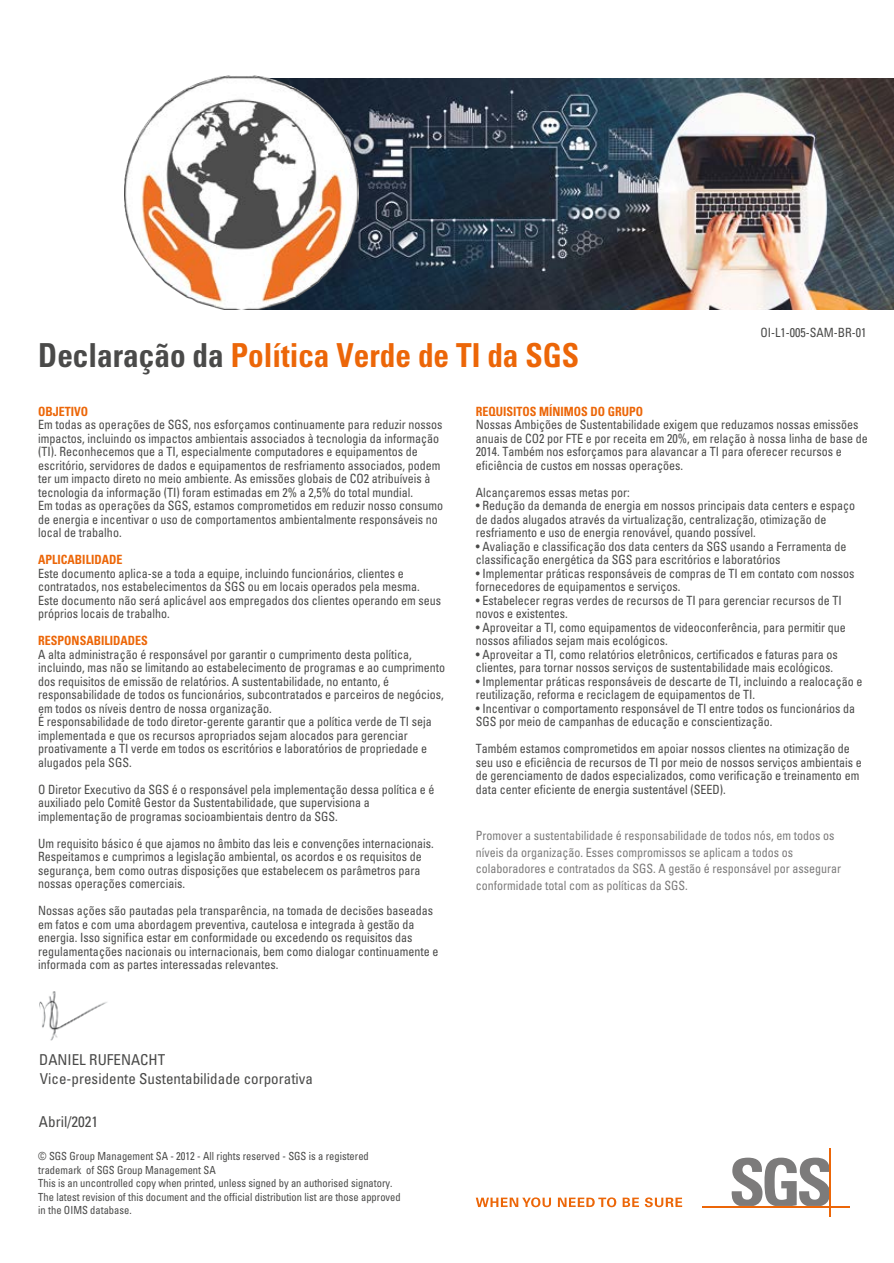
<style>
.page{position:relative;width:894px;height:1263px;background:#fff}
.page>*{position:absolute;margin:0;border:0;box-sizing:border-box;transform-origin:0 0}
.t1{font:33px "Univers LT 67 Bd Cn";color:#ec6608;scale:.94 1}
.t2{font:15px/18.8px "Univers LT 57 Cn";color:#4a4a49}
.t3{font:12.75px/13.5px "Univers LT 57 Cn";color:#4a4a49;scale:.94 1}
.t4{font:12.75px/16.5px "Univers LT 57 Cn";color:#7c7b7b;scale:.94 1}
.t5{font:12.75px "Univers LT 67 Bd Cn";color:#ec6608;scale:.94 1}
.t6{font:11.1px/13.5px "Univers LT 57 Cn";color:#4a4a49;scale:.94 1}
.s1{color:#4a4a49}
</style>
<div class="page">
<img style="left:358px;top:79px;width:535px;height:230px">
<img style="left:124px;top:75px;width:234px;height:235px">
<svg style="left:475px;top:1197px;width:76px;height:10px"></svg>
<svg style="left:557px;top:1197px;width:59px;height:10px"></svg>
<svg style="left:622px;top:1198px;width:16px;height:9px"></svg>
<svg style="left:644px;top:1197px;width:38px;height:10px"></svg>
<svg style="left:731px;top:1158px;width:98px;height:48px"></svg>
<hr style="left:701px;top:1206px;width:148px;height:1px;background:#ec6608">
<hr style="left:829px;top:1148px;width:1px;height:69px;background:#ec6608">
<img style="left:39px;top:992px;width:68px;height:48px">
<p class="t3" style="left:760px;top:325px;width:114px">OI-L1-005-SAM-BR-01</p>
<h1 class="t1" style="left:38px;top:335px;width:577px"><span class="s1">Declaração da</span> Política Verde de TI da SGS</h1>
<p class="t5" style="left:38px;top:403px;width:55px">OBJETIVO</p>
<p class="t3" style="left:38px;top:418px;width:432px">Em todas as operações de SGS, nos esforçamos continuamente para reduzir nossos impactos, incluindo os impactos ambientais associados à tecnologia da informação (TI). Reconhecemos que a TI, especialmente computadores e equipamentos de escritório, servidores de dados e equipamentos de resfriamento associados, podem ter um impacto direto no meio ambiente. As emissões globais de CO2 atribuíveis à tecnologia da informação (TI) foram estimadas em 2% a 2,5% do total mundial.<br>Em todas as operações da SGS, estamos comprometidos em reduzir nosso consumo de energia e incentivar o uso de comportamentos ambientalmente responsáveis no local de trabalho.</p>
<p class="t5" style="left:38px;top:552px;width:91px">APLICABILIDADE</p>
<p class="t3" style="left:38px;top:566px;width:430px">Este documento aplica-se a toda a equipe, incluindo funcionários, clientes e contratados, nos estabelecimentos da SGS ou em locais operados pela mesma.<br>Este documento não será aplicável aos empregados dos clientes operando em seus próprios locais de trabalho.</p>
<p class="t5" style="left:38px;top:633px;width:118px">RESPONSABILIDADES</p>
<p class="t3" style="left:38px;top:647px;width:434px">A alta administração é responsável por garantir o cumprimento desta política, incluindo, mas não se limitando ao estabelecimento de programas e ao cumprimento dos requisitos de emissão de relatórios. A sustentabilidade, no entanto, é responsabilidade de todos os funcionários, subcontratados e parceiros de negócios, em todos os níveis dentro de nossa organização.<br>É responsabilidade de todo diretor-gerente garantir que a política verde de TI seja implementada e que os recursos apropriados sejam alocados para gerenciar proativamente a TI verde em todos os escritórios e laboratórios de propriedade e alugados pela SGS.</p>
<p class="t3" style="left:38px;top:782px;width:423px">O Diretor Executivo da SGS é o responsável pela implementação dessa política e é auxiliado pelo Comitê Gestor da Sustentabilidade, que supervisiona a implementação de programas socioambientais dentro da SGS.</p>
<p class="t3" style="left:38px;top:836px;width:422px">Um requisito básico é que ajamos no âmbito das leis e convenções internacionais.<br>Respeitamos e cumprimos a legislação ambiental, os acordos e os requisitos de segurança, bem como outras disposições que estabelecem os parâmetros para nossas operações comerciais.</p>
<p class="t3" style="left:38px;top:904px;width:427px">Nossas ações são pautadas pela transparência, na tomada de decisões baseadas em fatos e com uma abordagem preventiva, cautelosa e integrada à gestão da energia. Isso significa estar em conformidade ou excedendo os requisitos das regulamentações nacionais ou internacionais, bem como dialogar continuamente e informada com as partes interessadas relevantes.</p>
<p class="t5" style="left:475px;top:403px;width:180px">REQUISITOS MÍNIMOS DO GRUPO</p>
<p class="t3" style="left:475px;top:418px;width:418px">Nossas Ambições de Sustentabilidade exigem que reduzamos nossas emissões anuais de CO2 por FTE e por receita em 20%, em relação à nossa linha de base de 2014. Também nos esforçamos para alavancar a TI para oferecer recursos e eficiência de custos em nossas operações.</p>
<p class="t3" style="left:475px;top:485px;width:165px">Alcançaremos essas metas por:</p>
<p class="t3" style="left:475px;top:499px;width:405px">• Redução da demanda de energia em nossos principais data centers e espaço de dados alugados através da virtualização, centralização, otimização de resfriamento e uso de energia renovável, quando possível.</p>
<p class="t3" style="left:475px;top:539px;width:396px">• Avaliação e classificação dos data centers da SGS usando a Ferramenta de classificação energética da SGS para escritórios e laboratórios</p>
<p class="t3" style="left:475px;top:566px;width:404px">• Implementar práticas responsáveis de compras de TI em contato com nossos fornecedores de equipamentos e serviços.</p>
<p class="t3" style="left:475px;top:593px;width:391px">• Estabelecer regras verdes de recursos de TI para gerenciar recursos de TI novos e existentes.</p>
<p class="t3" style="left:475px;top:620px;width:395px">• Aproveitar a TI, como equipamentos de videoconferência, para permitir que nossos afiliados sejam mais ecológicos.</p>
<p class="t3" style="left:475px;top:647px;width:386px">• Aproveitar a TI, como relatórios eletrônicos, certificados e faturas para os clientes, para tornar nossos serviços de sustentabilidade mais ecológicos.</p>
<p class="t3" style="left:475px;top:674px;width:413px">• Implementar práticas responsáveis de descarte de TI, incluindo a realocação e reutilização, reforma e reciclagem de equipamentos de TI.</p>
<p class="t3" style="left:475px;top:701px;width:405px">• Incentivar o comportamento responsável de TI entre todos os funcionários da<br>SGS por meio de campanhas de educação e conscientização.</p>
<p class="t3" style="left:475px;top:742px;width:412px">Também estamos comprometidos em apoiar nossos clientes na otimização de seu uso e eficiência de recursos de TI por meio de nossos serviços ambientais e de gerenciamento de dados especializados, como verificação e treinamento em data center eficiente de energia sustentável (SEED).</p>
<p class="t4" style="left:475px;top:827px;width:390px">Promover a sustentabilidade é responsabilidade de todos nós, em todos os níveis da organização. Esses compromissos se aplicam a todos os colaboradores e contratados da SGS. A gestão é responsável por assegurar conformidade total com as políticas da SGS.</p>
<p class="t2" style="left:39px;top:1050px;width:275px">DANIEL RUFENACHT<br>Vice-presidente Sustentabilidade corporativa</p>
<p class="t2" style="left:39px;top:1112px;width:61px">Abril/2021</p>
<p class="t6" style="left:38px;top:1149px;width:387px">© SGS Group Management SA - 2012 - All rights reserved - SGS is a registered trademark of SGS Group Management SA<br>This is an uncontrolled copy when printed, unless signed by an authorised signatory.<br>The latest revision of this document and the official distribution list are those approved in the OIMS database.</p>
</div>
